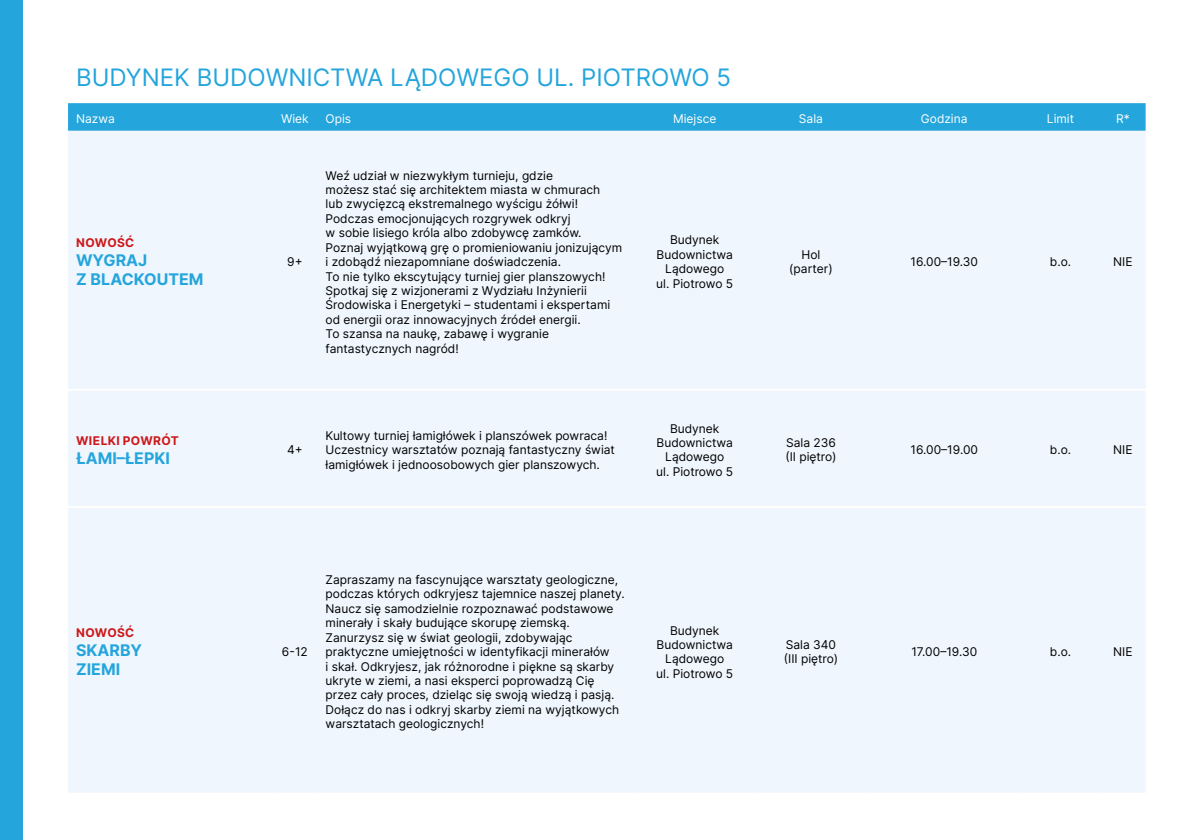
<style>
.page{position:relative;width:1191px;height:840px;background:#fff}
.page>*{position:absolute;margin:0;border:0;box-sizing:border-box;transform-origin:0 0}
.t1{font:24px "Inter";color:#24a5dc}
.t2{font:700 16px/19.2px "Inter";color:#24a5dc}
.t3{font:12px/14.4px "Inter";color:#000}
.t4{font:12px "Inter";color:#fff}
.t5{font:700 12px "Inter";letter-spacing:.03em;color:#cd1719}
</style>
<div class="page">
<div style="left:0;top:0;width:23px;height:839px;background:#24a5dc"></div>
<svg style="left:68px;top:103px;width:1077px;height:28px;background:#27a6dc"></svg>
<div style="left:68px;top:131px;width:1077px;height:661px;background:#eff6fd"></div>
<hr style="left:68px;top:388px;width:204px;height:2px;background:#fff">
<hr style="left:272px;top:388px;width:45px;height:2px;background:#fff">
<hr style="left:317px;top:388px;width:318px;height:2px;background:#fff">
<hr style="left:635px;top:388px;width:119px;height:2px;background:#fff">
<hr style="left:754px;top:388px;width:113px;height:2px;background:#fff">
<hr style="left:867px;top:388px;width:153px;height:2px;background:#fff">
<hr style="left:1020px;top:388px;width:80px;height:2px;background:#fff">
<hr style="left:1100px;top:388px;width:45px;height:2px;background:#fff">
<hr style="left:68px;top:505px;width:204px;height:2px;background:#fff">
<hr style="left:272px;top:505px;width:45px;height:2px;background:#fff">
<hr style="left:317px;top:505px;width:318px;height:2px;background:#fff">
<hr style="left:635px;top:505px;width:119px;height:2px;background:#fff">
<hr style="left:754px;top:505px;width:113px;height:2px;background:#fff">
<hr style="left:867px;top:505px;width:153px;height:2px;background:#fff">
<hr style="left:1020px;top:505px;width:80px;height:2px;background:#fff">
<hr style="left:1100px;top:505px;width:45px;height:2px;background:#fff">
<h1 class="t1" style="left:76px;top:60px;width:656px">BUDYNEK BUDOWNICTWA LĄDOWEGO UL. PIOTROWO 5</h1>
<p class="t4" style="left:76px;top:110px;width:40px">Nazwa</p>
<p class="t4" style="left:281px;top:110px;width:29px">Wiek</p>
<p class="t4" style="left:325px;top:110px;width:27px">Opis</p>
<p class="t4" style="left:673px;top:110px;width:45px">Miejsce</p>
<p class="t4" style="left:799px;top:110px;width:26px">Sala</p>
<p class="t4" style="left:921px;top:110px;width:48px">Godzina</p>
<p class="t4" style="left:1047px;top:110px;width:29px">Limit</p>
<p class="t4" style="left:1116px;top:110px;width:15px">R*</p>
<p class="t5" style="left:76px;top:234px;width:60px">NOWOŚĆ</p>
<h2 class="t2" style="left:76px;top:250px;width:129px">WYGRAJ<br>Z BLACKOUTEM</h2>
<p class="t3" style="left:287px;top:253px;width:17px">9+</p>
<p class="t3" style="left:325px;top:168px;width:298px">Weź udział w niezwykłym turnieju, gdzie<br>możesz stać się architektem miasta w chmurach<br>lub zwycięzcą ekstremalnego wyścigu żółwi!<br>Podczas emocjonujących rozgrywek odkryj<br>w sobie lisiego króla albo zdobywcę zamków.<br>Poznaj wyjątkową grę o promieniowaniu jonizującym i zdobądź niezapomniane doświadczenia.<br>To nie tylko ekscytujący turniej gier planszowych!<br>Spotkaj się z wizjonerami z Wydziału Inżynierii Środowiska i Energetyki – studentami i ekspertami od energii oraz innowacyjnych źródeł energii.<br>To szansa na naukę, zabawę i wygranie fantastycznych nagród!</p>
<p class="t3" style="left:656px;top:232px;width:79px;text-align:center">Budynek<br>Budownictwa<br>Lądowego<br>ul. Piotrowo 5</p>
<p class="t5" style="left:76px;top:431px;width:104px">WIELKI POWRÓT</p>
<h2 class="t2" style="left:76px;top:448px;width:95px">ŁAMI–ŁEPKI</h2>
<p class="t3" style="left:287px;top:442px;width:17px">4+</p>
<p class="t3" style="left:325px;top:427px;width:291px">Kultowy turniej łamigłówek i planszówek powraca!<br>Uczestnicy warsztatów poznają fantastyczny świat łamigłówek i jednoosobowych gier planszowych.</p>
<p class="t3" style="left:656px;top:420px;width:79px;text-align:center">Budynek<br>Budownictwa<br>Lądowego<br>ul. Piotrowo 5</p>
<p class="t5" style="left:76px;top:623px;width:60px">NOWOŚĆ</p>
<h2 class="t2" style="left:76px;top:640px;width:68px">SKARBY<br>ZIEMI</h2>
<p class="t3" style="left:282px;top:644px;width:27px">6-12</p>
<p class="t3" style="left:325px;top:572px;width:301px">Zapraszamy na fascynujące warsztaty geologiczne, podczas których odkryjesz tajemnice naszej planety.<br>Naucz się samodzielnie rozpoznawać podstawowe minerały i skały budujące skorupę ziemską.<br>Zanurzysz się w świat geologii, zdobywając praktyczne umiejętności w identyfikacji minerałów<br>i skał. Odkryjesz, jak różnorodne i piękne są skarby ukryte w ziemi, a nasi eksperci poprowadzą Cię przez cały proces, dzieląc się swoją wiedzą i pasją.<br>Dołącz do nas i odkryj skarby ziemi na wyjątkowych warsztatach geologicznych!</p>
<p class="t3" style="left:656px;top:622px;width:79px;text-align:center">Budynek<br>Budownictwa<br>Lądowego<br>ul. Piotrowo 5</p>
<p class="t3" style="left:789px;top:247px;width:45px;text-align:center">Hol (parter)</p>
<p class="t3" style="left:910px;top:254px;width:69px">16.00–19.30</p>
<p class="t3" style="left:1050px;top:254px;width:23px">b.o.</p>
<p class="t3" style="left:1113px;top:254px;width:21px">NIE</p>
<p class="t3" style="left:785px;top:435px;width:53px">Sala 236 (II piętro)</p>
<p class="t3" style="left:910px;top:442px;width:69px">16.00–19.00</p>
<p class="t3" style="left:1050px;top:442px;width:23px">b.o.</p>
<p class="t3" style="left:1113px;top:442px;width:21px">NIE</p>
<p class="t3" style="left:784px;top:636px;width:56px">Sala 340 (III piętro)</p>
<p class="t3" style="left:911px;top:644px;width:67px">17.00–19.30</p>
<p class="t3" style="left:1050px;top:644px;width:23px">b.o.</p>
<p class="t3" style="left:1113px;top:644px;width:21px">NIE</p>
</div>
